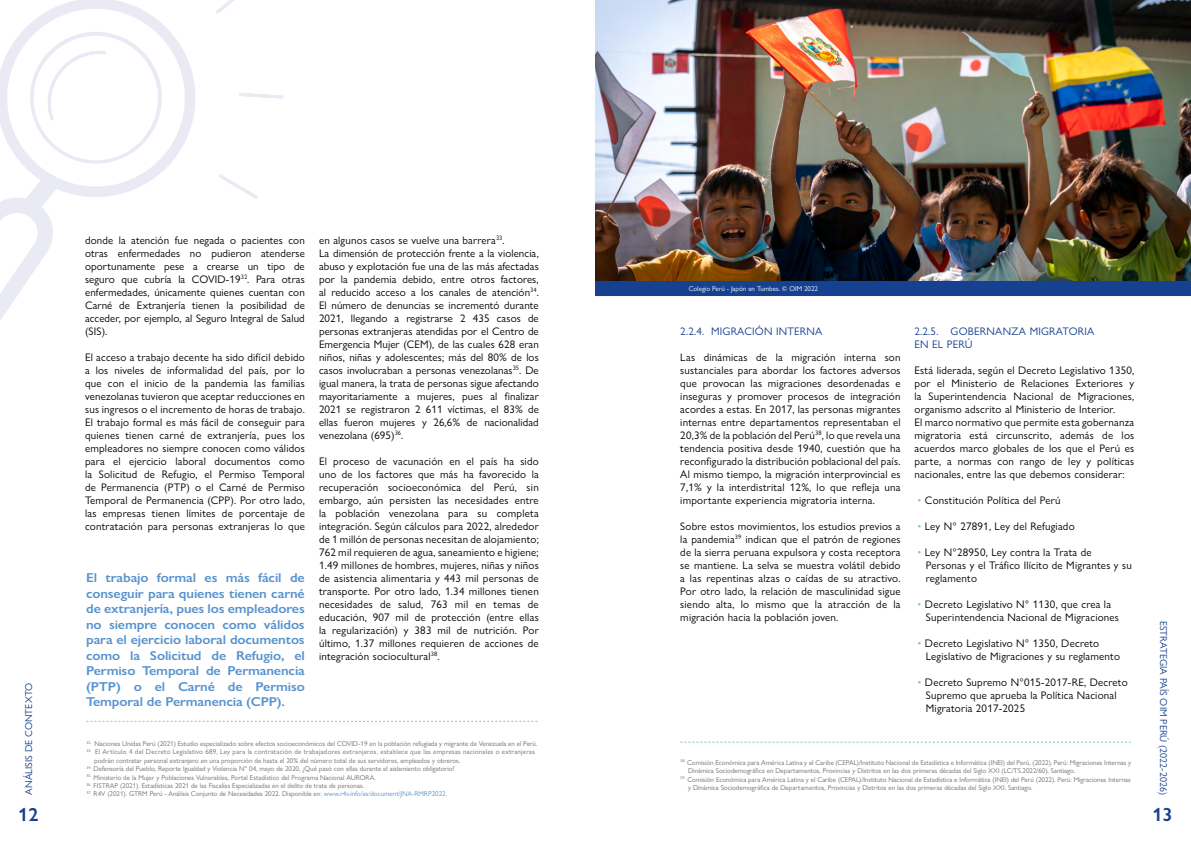
<style>
.page{position:relative;width:1191px;height:842px;background:#fff}
.page>*{position:absolute;margin:0;border:0;box-sizing:border-box;transform-origin:0 0}
.t1{font:600 19px "Gill Sans Nova";color:#164190}
.t2{font:600 12.9px/15.5px "Gill Sans Nova";letter-spacing:-.01em;color:#5692ce;text-align:justify;scale:1.08 1}
.t3{font:11px/13px "Gill Sans Nova";letter-spacing:.02em;color:#000}
.t4{font:11px/13px "Gill Sans Nova";letter-spacing:.02em;color:#164190}
.t5{font:10px "Gill Sans Nova";color:#164190}
.t6{font:7px/8.4px "Gill Sans Nova";color:#706f6f}
.t7{font:7px/8.4px "Gill Sans Nova";letter-spacing:.03em;color:#706f6f}
.t8{font:7px "Gill Sans Nova";color:#fff}
.s1{color:#5692ce}
.s2{font-style:italic;color:#5692ce}
.s3{color:#7cc8c5}
</style>
<div class="page">
<svg style="left:86px;top:721px;width:451px;height:1px"></svg>
<svg style="left:0;top:201px;width:53px;height:119px"></svg>
<svg style="left:0;top:0;width:284px;height:201px"></svg>
<img style="left:595px;top:0;width:596px;height:281px">
<svg style="left:680px;top:742px;width:451px;height:1px"></svg>
<div style="left:595px;top:281px;width:596px;height:15px;background:#164190"></div>
<p class="t5" style="left:23px;top:795px;width:113px;rotate:-90deg">ANÁLISIS DE CONTEXTO</p>
<p class="t3" style="left:85px;top:234px;width:221px;text-align:justify">donde la atención fue negada o pacientes con otras enfermedades no pudieron atenderse oportunamente pese a crearse un tipo de seguro que cubría la COVID-19<sup>32</sup>. Para otras enfermedades, únicamente quienes cuentan con Carné de Extranjería tienen la posibilidad de acceder, por ejemplo, al Seguro Integral de Salud (SIS).</p>
<p class="t3" style="left:85px;top:351px;width:221px;text-align:justify">El acceso a trabajo decente ha sido difícil debido a los niveles de informalidad del país, por lo que con el inicio de la pandemia las familias venezolanas tuvieron que aceptar reducciones en sus ingresos o el incremento de horas de trabajo.<br>El trabajo formal es más fácil de conseguir para quienes tienen carné de extranjería, pues los empleadores no siempre conocen como válidos para el ejercicio laboral documentos como la Solicitud de Refugio, el Permiso Temporal de Permanencia (PTP) o el Carné de Permiso Temporal de Permanencia (CPP). Por otro lado, las empresas tienen límites de porcentaje de contratación para personas extranjeras lo que</p>
<p class="t2" style="left:86px;top:570px;width:204px">El trabajo formal es más fácil de conseguir para quienes tienen carné de extranjería, pues los empleadores no siempre conocen como válidos para el ejercicio laboral documentos como la Solicitud de Refugio, el Permiso Temporal de Permanencia (PTP) o el Carné de Permiso Temporal de Permanencia (CPP).</p>
<p class="t3" style="left:319px;top:234px;width:221px">en algunos casos se vuelve una barrera<sup>33</sup>.<br>La dimensión de protección frente a la violencia, abuso y explotación fue una de las más afectadas por la pandemia debido, entre otros factores, al reducido acceso a los canales de atención<sup>34</sup>.<br>El número de denuncias se incrementó durante 2021, llegando a registrarse 2 435 casos de personas extranjeras atendidas por el Centro de Emergencia Mujer (CEM), de las cuales 628 eran niños, niñas y adolescentes; más del 80% de los casos involucraban a personas venezolanas<sup>35</sup>. De igual manera, la trata de personas sigue afectando mayoritariamente a mujeres, pues al finalizar 2021 se registraron 2 611 víctimas, el 83% de ellas fueron mujeres y 26,6% de nacionalidad venezolana (695)<sup>36</sup>.</p>
<p class="t3" style="left:319px;top:455px;width:221px;text-align:justify">El proceso de vacunación en el país ha sido uno de los factores que más ha favorecido la recuperación socioeconómica del Perú, sin embargo, aún persisten las necesidades entre la población venezolana para su completa integración. Según cálculos para 2022, alrededor de 1 millón de personas necesitan de alojamiento; 762 mil requieren de agua, saneamiento e higiene; 1.49 millones de hombres, mujeres, niñas y niños de asistencia alimentaria y 443 mil personas de transporte. Por otro lado, 1.34 millones tienen necesidades de salud, 763 mil en temas de educación, 907 mil de protección (entre ellas la regularización) y 383 mil de nutrición. Por último, 1.37 millones requieren de acciones de integración sociocultural<sup>38</sup>.</p>
<p class="t6" style="left:86px;top:739px;width:452px"><sup>32.</sup> Naciones Unidas Perú (2021) Estudio especializado sobre efectos socioeconómicos del COVID-19 en la población refugiada y migrante de Venezuela en el Perú.</p>
<p class="t7" style="left:94px;top:748px;width:442px;text-indent:-8px"><sup>33.</sup> El Artículo 4 del Decreto Legislativo 689, Ley para la contratación de trabajadores extranjeros, establece que las empresas nacionales o extranjeras podrán contratar personal extranjero en una proporción de hasta el 20% del número total de sus servidores, empleados y obreros.</p>
<p class="t6" style="left:86px;top:765px;width:370px"><sup>34.</sup> Defensoría del Pueblo, Reporte Igualdad y Violencia N° 04, mayo de 2020, ¿Qué pasó con ellas durante el aislamiento obligatorio?</p>
<p class="t6" style="left:86px;top:773px;width:291px"><sup>35.</sup> Ministerio de la Mujer y Poblaciones Vulnerables, Portal Estadístico del Programa Nacional AURORA.</p>
<p class="t6" style="left:86px;top:781px;width:279px"><sup>36.</sup> FISTRAP (2021). Estadísticas 2021 de las Fiscalías Especializadas en el delito de trata de personas.</p>
<p class="t6" style="left:86px;top:790px;width:362px"><sup>37.</sup> R4V (2021). GTRM Perú - Análisis Conjunto de Necesidades 2022. Disponible en: <span class="s1">www.r4v.info/es/document/JNA-RMRP2022</span><span class="s2">.</span></p>
<p class="t8" style="left:688px;top:285px;width:131px">Colegio Perú - Japón en Tumbes. ©️ OIM 2022</p>
<p class="t4" style="left:680px;top:325px;width:144px">2.2.4. MIGRACIÓN INTERNA</p>
<p class="t3" style="left:680px;top:351px;width:222px;text-align:justify">Las dinámicas de la migración interna son sustanciales para abordar los factores adversos que provocan las migraciones desordenadas e inseguras y promover procesos de integración acordes a estas. En 2017, las personas migrantes internas entre departamentos representaban el 20,3% de la población del Perú<sup>38</sup>, lo que revela una tendencia positiva desde 1940, cuestión que ha reconfigurado la distribución poblacional del país.<br>Al mismo tiempo, la migración interprovincial es 7,1% y la interdistrital 12%, lo que refleja una importante experiencia migratoria interna.</p>
<p class="t3" style="left:680px;top:520px;width:222px;text-align:justify">Sobre estos movimientos, los estudios previos a la pandemia<sup>39</sup> indican que el patrón de regiones de la sierra peruana expulsora y costa receptora se mantiene. La selva se muestra volátil debido a las repentinas alzas o caídas de su atractivo.<br>Por otro lado, la relación de masculinidad sigue siendo alta, lo mismo que la atracción de la migración hacia la población joven.</p>
<p class="t4" style="left:914px;top:325px;width:181px">2.2.5. GOBERNANZA MIGRATORIA<br>EN EL PERÚ</p>
<p class="t3" style="left:914px;top:364px;width:221px">Está liderada, según el Decreto Legislativo 1350, por el Ministerio de Relaciones Exteriores y la Superintendencia Nacional de Migraciones, organismo adscrito al Ministerio de Interior.<br>El marco normativo que permite esta gobernanza migratoria está circunscrito, además de los acuerdos marco globales de los que el Perú es parte, a normas con rango de ley y políticas nacionales, entre las que debemos considerar:</p>
<p class="t3" style="left:917px;top:494px;width:145px"><span class="s3">•</span> Constitución Política del Perú</p>
<p class="t3" style="left:917px;top:520px;width:159px"><span class="s3">•</span> Ley N° 27891, Ley del Refugiado</p>
<p class="t3" style="left:926px;top:546px;width:207px;text-indent:-9px"><span class="s3">•</span> Ley N°28950, Ley contra la Trata de<br>Personas y el Tráfico Ilícito de Migrantes y su reglamento</p>
<p class="t3" style="left:926px;top:598px;width:195px;text-indent:-9px"><span class="s3">•</span> Decreto Legislativo N° 1130, que crea la<br>Superintendencia Nacional de Migraciones</p>
<p class="t3" style="left:926px;top:637px;width:196px;text-indent:-9px"><span class="s3">•</span> Decreto Legislativo N° 1350, Decreto<br>Legislativo de Migraciones y su reglamento</p>
<p class="t3" style="left:926px;top:676px;width:203px;text-indent:-9px"><span class="s3">•</span> Decreto Supremo N°015-2017-RE, Decreto<br>Supremo que aprueba la Política Nacional<br>Migratoria 2017-2025</p>
<p class="t6" style="left:688px;top:758px;width:444px;text-indent:-8px"><sup>38.</sup> Comisión Económica para América Latina y el Caribe (CEPAL)/Instituto Nacional de Estadística e Informática (INEI) del Perú, (2022). Perú: Migraciones Internas y<br>Dinámica Sociodemográfica en Departamentos, Provincias y Distritos en las dos primeras décadas del Siglo XXI (LC/TS.2022/60), Santiago.</p>
<p class="t6" style="left:688px;top:775px;width:444px;text-indent:-8px"><sup>39.</sup> Comisión Económica para América Latina y el Caribe (CEPAL)/Instituto Nacional de Estadística e Informática (INEI) del Perú (2022). Perú: Migraciones Internas y Dinámica Sociodemográfica de Departamentos, Provincias y Distritos en las dos primeras décadas del Siglo XXI. Santiago.</p>
<p class="t5" style="left:1169px;top:621px;width:175px;rotate:90deg">ESTRATEGIA PAÍS OIM PERÚ (2022-2026)</p>
<h1 class="t1" style="left:18px;top:803px;width:22px">12</h1>
<h1 class="t1" style="left:1152px;top:803px;width:22px">13</h1>
</div>
